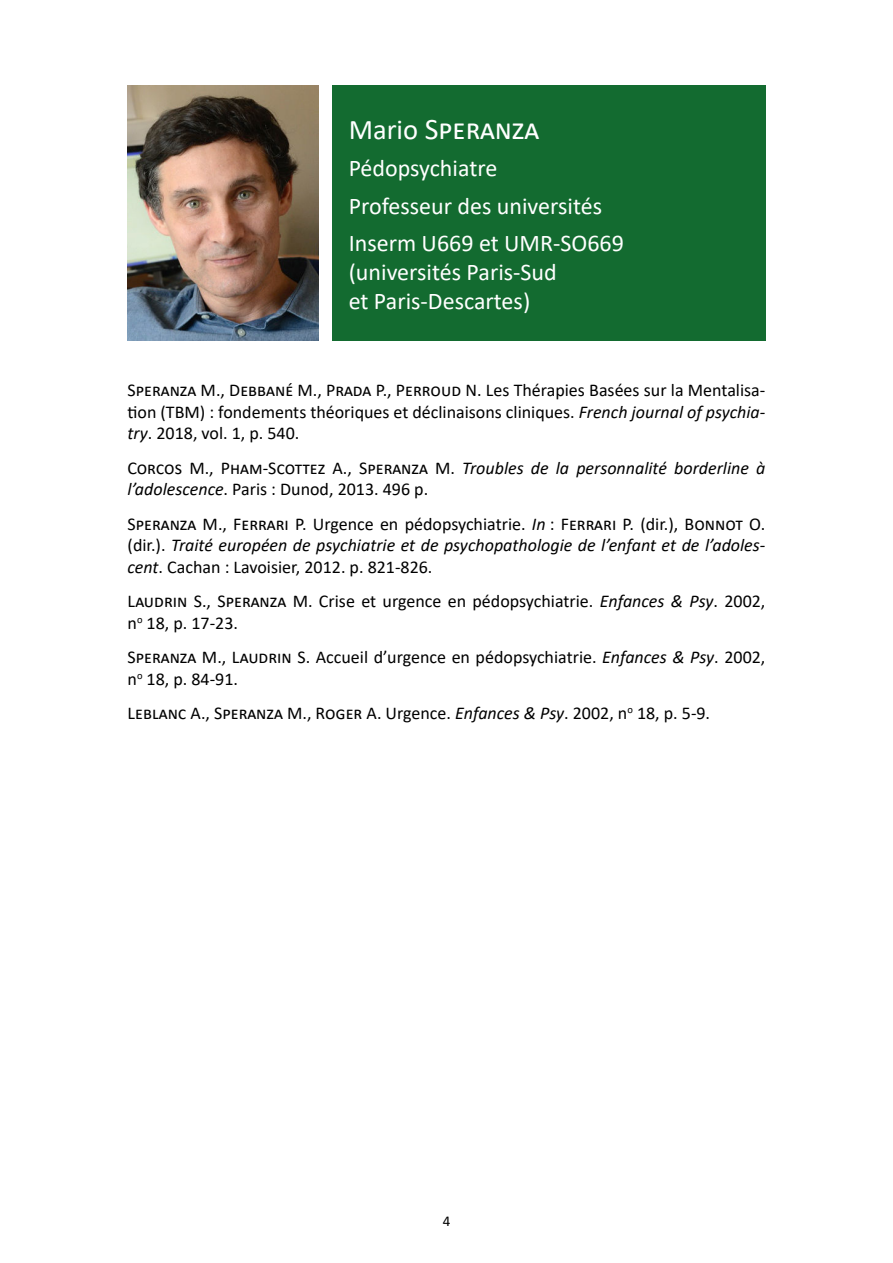
<style>
.page{position:relative;width:893px;height:1263px;background:#fff}
.page>*{position:absolute;margin:0;border:0;box-sizing:border-box;transform-origin:0 0}
.t1{font:30px "Calibri";color:#fff}
.t2{font:24px/37.3px "Calibri";color:#fff}
.t3{font:18px/21.6px "Calibri";color:#000}
.t4{font:15px "Calibri";color:#000}
.s1{font-size:28.5px}
.s2{font-style:italic}
</style>
<div class="page">
<img style="left:128px;top:85px;width:191px;height:255px">
<div style="left:332px;top:85px;width:433px;height:255px;background:#136b30"></div>
<h1 class="t1" style="left:349px;top:108px;width:192px"><span class="s1">Mario</span> Speranza</h1>
<h2 class="t2" style="left:349px;top:149px;width:277px">Pédopsychiatre<br>Professeur des universités<br>Inserm U669 et UMR-SO669</h2>
<h2 class="t2" style="left:349px;top:257px;width:210px;line-height:28.8px">(universités Paris-Sud et Paris-Descartes)</h2>
<p class="t3" style="left:128px;top:379px;width:639px;text-align:justify">Speranza M., Debbané M., Prada P., Perroud N. Les Thérapies Basées sur la Mentalisa&shy;tion (TBM) : fondements théoriques et déclinaisons cliniques. <span class="s2">French journal of psychia&shy;try</span>. 2018, vol. 1, p. 540.</p>
<p class="t3" style="left:128px;top:457px;width:639px">Corcos M., Pham-Scottez A., Speranza M. <span class="s2">Troubles de la personnalité borderline à l’adolescence</span>. Paris : Dunod, 2013. 496 p.</p>
<p class="t3" style="left:128px;top:512px;width:639px;text-align:justify">Speranza M., Ferrari P. Urgence en pédopsychiatrie. <span class="s2">In</span> : Ferrari P. (dir.), Bonnot O. (dir.). <span class="s2">Traité européen de psychiatrie et de psychopathologie de l’enfant et de l’adoles&shy;cent</span>. Cachan : Lavoisier, 2012. p. 821-826.</p>
<p class="t3" style="left:128px;top:590px;width:639px">Laudrin S., Speranza M. Crise et urgence en pédopsychiatrie. <span class="s2">Enfances &amp; Psy</span>. 2002, n<sup>o</sup> 18, p. 17-23.</p>
<p class="t3" style="left:128px;top:646px;width:639px">Speranza M., Laudrin S. Accueil d’urgence en pédopsychiatrie. <span class="s2">Enfances &amp; Psy</span>. 2002, n<sup>o</sup> 18, p. 84-91.</p>
<p class="t3" style="left:128px;top:702px;width:584px">Leblanc A., Speranza M., Roger A. Urgence. <span class="s2">Enfances &amp; Psy</span>. 2002, n<sup>o</sup> 18, p. 5-9.</p>
<p class="t4" style="left:443px;top:1211px;width:9px">4</p>
</div>
